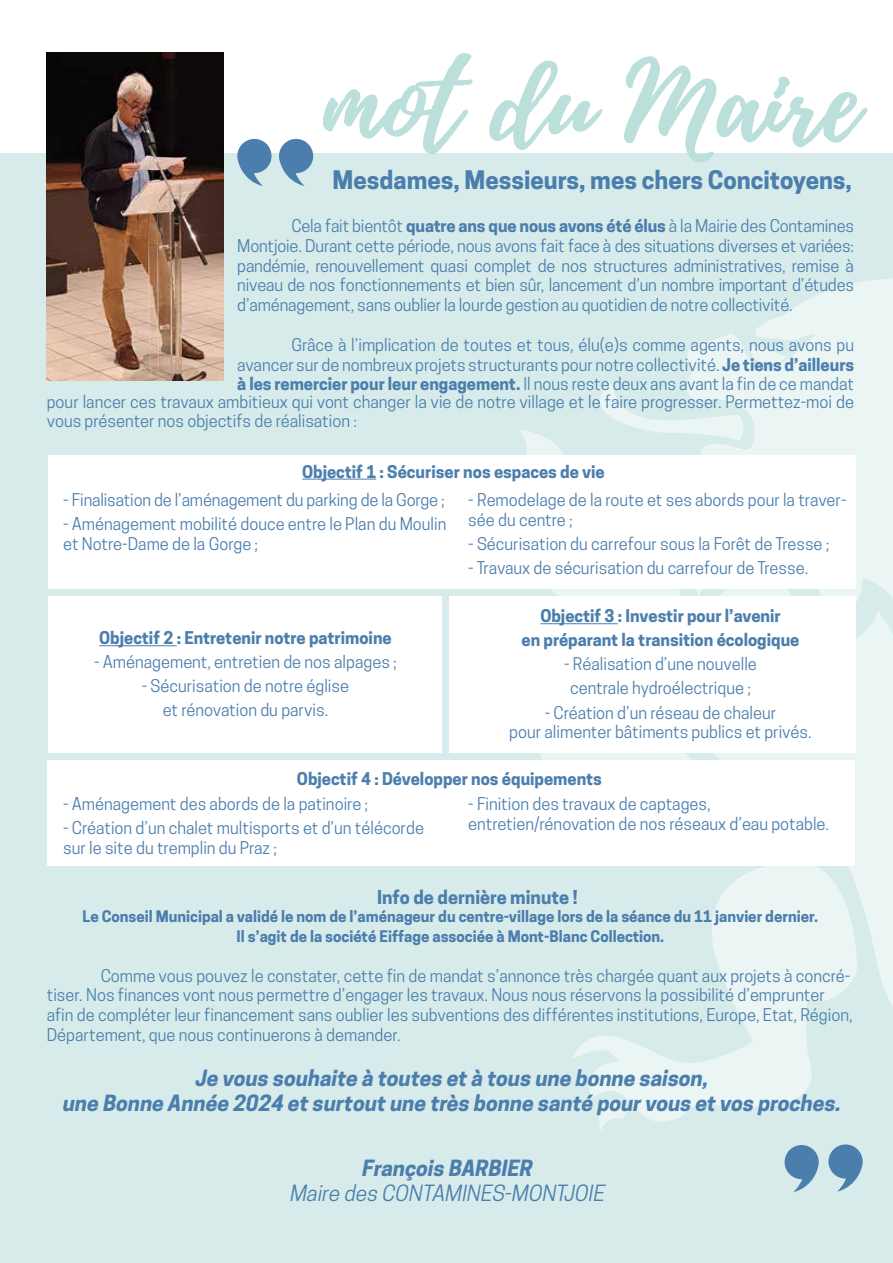
<style>
.page{position:relative;width:893px;height:1263px;background:#fff}
.page>*{position:absolute;margin:0;border:0;box-sizing:border-box;transform-origin:0 0}
.t1{font:700 24px "Cooper Hewitt";color:#4b7ead}
.t2{font:italic 700 21px/25.2px "Cooper Hewitt";color:#4b7ead;text-align:center}
.t3{font:italic 21px "Cooper Hewitt";color:#4b7ead}
.t4{font:700 18px "Cooper Hewitt";color:#4b7ead}
.t5{font:16.5px/19.8px "Cooper Hewitt";color:#4b7ead}
.t6{font:700 16.5px/24px "Cooper Hewitt";color:#4b7ead;text-align:center}
.t7{font:700 15px/19.8px "Cooper Hewitt";color:#4b7ead;text-align:center}
.s1{font-weight:700}
</style>
<div class="page">
<div style="left:0;top:153px;width:893px;height:1110px;background:#d7ecea"></div>
<svg style="left:500px;top:430px;width:393px;height:763px"></svg>
<svg style="left:516px;top:752px;width:176px;height:8px"></svg>
<svg style="left:572px;top:862px;width:286px;height:260px"></svg>
<svg style="left:598px;top:1100px;width:32px;height:30px"></svg>
<svg style="left:576px;top:384px;width:94px;height:56px"></svg>
<svg style="left:670px;top:279px;width:223px;height:393px;fill:#eaf5f4"></svg>
<svg style="left:748px;top:345px;width:39px;height:19px"></svg>
<svg style="left:828px;top:1144px;width:35px;height:48px"></svg>
<svg style="left:785px;top:1145px;width:34px;height:47px"></svg>
<svg style="left:323px;top:53px;width:545px;height:248px"></svg>
<img style="left:46px;top:52px;width:177px;height:329px">
<svg style="left:279px;top:139px;width:34px;height:47px"></svg>
<svg style="left:237px;top:139px;width:34px;height:47px"></svg>
<div style="left:48px;top:455px;width:807px;height:133px;background:#fff"></div>
<div style="left:449px;top:596px;width:406px;height:156px;background:#fff"></div>
<div style="left:48px;top:760px;width:807px;height:105px;background:#fff"></div>
<div style="left:48px;top:596px;width:393px;height:156px;background:#fff"></div>
<hr style="left:540px;top:623px;width:78px;height:1px;background:#4b7ead">
<hr style="left:99px;top:645px;width:78px;height:1px;background:#4b7ead">
<hr style="left:302px;top:479px;width:74px;height:1px;background:#4b7ead">
<h1 class="t1" style="left:333px;top:166px;width:521px">Mesdames, Messieurs, mes chers Concitoyens,</h1>
<p class="t5" style="left:237px;top:216px;width:618px;text-align:justify;text-indent:54px">Cela fait bientôt <span class="s1">quatre ans que nous avons été élus</span> à la Mairie des Contamines Montjoie. Durant cette période, nous avons fait face à des situations diverses et variées: pandémie, renouvellement quasi complet de nos structures administratives, remise à niveau de nos fonctionnements et bien sûr, lancement d’un nombre important d’études d’aménagement, sans oublier la lourde gestion au quotidien de notre collectivité.</p>
<p class="t5" style="left:237px;top:335px;width:618px;text-align:justify;text-indent:54px">Grâce à l’implication de toutes et tous, élu(e)s comme agents, nous avons pu avancer sur de nombreux projets structurants pour notre collectivité. <span class="s1">Je tiens d’ailleurs à les remercier pour leur engagement.</span> Il nous reste deux ans avant la fin de ce mandat</p>
<p class="t5" style="left:47px;top:391px;width:809px">pour lancer ces travaux ambitieux qui vont changer la vie de notre village et le faire progresser. Permettez-moi de vous présenter nos objectifs de réalisation :</p>
<p class="t6" style="left:302px;top:459px;width:304px">Objectif 1 : Sécuriser nos espaces de vie</p>
<p class="t5" style="left:63px;top:490px;width:383px">- Finalisation de l’aménagement du parking de la Gorge ;</p>
<p class="t5" style="left:63px;top:514px;width:385px">- Aménagement mobilité douce entre le Plan du Moulin et Notre-Dame de la Gorge ;</p>
<p class="t6" style="left:99px;top:626px;width:294px">Objectif 2 : Entretenir notre patrimoine</p>
<p class="t5" style="left:94px;top:652px;width:304px">- Aménagement, entretien de nos alpages ;</p>
<p class="t5" style="left:142px;top:674px;width:209px;line-height:24px;text-align:center">- Sécurisation de notre église et rénovation du parvis.</p>
<p class="t5" style="left:468px;top:490px;width:380px">- Remodelage de la route et ses abords pour la traver&shy;sée du centre ;</p>
<p class="t5" style="left:468px;top:534px;width:363px">- Sécurisation du carrefour sous la Forêt de Tresse ;</p>
<p class="t5" style="left:468px;top:558px;width:341px">- Travaux de sécurisation du carrefour de Tresse.</p>
<p class="t6" style="left:522px;top:604px;width:279px">Objectif 3 : Investir pour l’avenir<br>en préparant la transition écologique</p>
<p class="t5" style="left:564px;top:652px;width:194px;line-height:24px;text-align:center">- Réalisation d’une nouvelle centrale hydroélectrique ;</p>
<p class="t5" style="left:509px;top:702px;width:304px;text-align:center">- Création d’un réseau de chaleur<br>pour alimenter bâtiments publics et privés.</p>
<p class="t6" style="left:297px;top:767px;width:306px">Objectif 4 : Développer nos équipements</p>
<p class="t5" style="left:63px;top:794px;width:306px">- Aménagement des abords de la patinoire ;</p>
<p class="t5" style="left:63px;top:818px;width:362px">- Création d’un chalet multisports et d’un télécorde sur le site du tremplin du Praz ;</p>
<p class="t5" style="left:468px;top:794px;width:362px">- Finition des travaux de captages, entretien/rénovation de nos réseaux d’eau potable.</p>
<p class="t4" style="left:377px;top:887px;width:202px">Info de dernière minute !</p>
<p class="t7" style="left:83px;top:907px;width:737px">Le Conseil Municipal a validé le nom de l’aménageur du centre-village lors de la séance du 11 janvier dernier.<br>Il s’agit de la société Eiffage associée à Mont-Blanc Collection.</p>
<p class="t5" style="left:47px;top:965px;width:807px;text-indent:54px">Comme vous pouvez le constater, cette fin de mandat s’annonce très chargée quant aux projets à concré&shy;tiser. Nos finances vont nous permettre d’engager les travaux. Nous nous réservons la possibilité d’emprunter afin de compléter leur financement sans oublier les subventions des différentes institutions, Europe, Etat, Région, Département, que nous continuerons à demander.</p>
<p class="t2" style="left:62px;top:1065px;width:784px">Je vous souhaite à toutes et à tous une bonne saison,<br>une Bonne Année 2024 et surtout une très bonne santé pourvous et vos proches.</p>
<p class="t2" style="left:361px;top:1155px;width:176px">François BARBIER</p>
<p class="t3" style="left:289px;top:1181px;width:321px">Maire des CONTAMINES-MONTJOIE</p>
</div>
